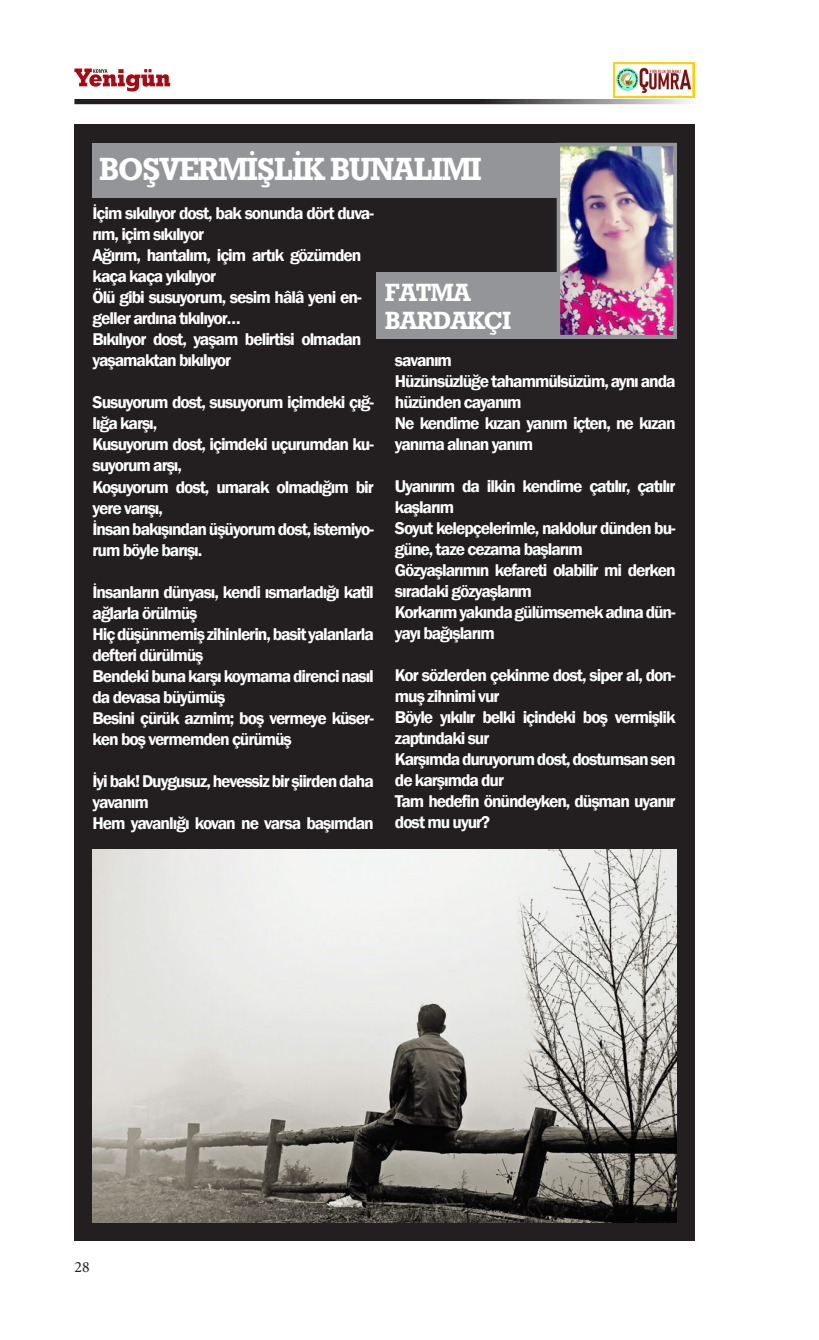
<style>
.page{position:relative;width:819px;height:1340px;background:#fff}
.page>*{position:absolute;margin:0;border:0;box-sizing:border-box;transform-origin:0 0}
.yatay_baslık{font:31.5px "Geometric Slab 712 BT Bold A";letter-spacing:-.03em;color:#fff}
.yatay_baslık-2{font:24.5px "Geometric Slab 712 BT Bold A";letter-spacing:-.01em;color:#fff}
.metin{font:600 17.5px/21px "Franklin Gothic";letter-spacing:-.06em;color:#fff}
.t1{font:15.75px "Minion Pro";color:#231f20}
</style>
<div class="page">
<svg style="left:74px;top:68px;width:96px;height:23px"></svg>
<svg style="left:74px;top:99px;width:615px;height:5px;background:#464344"></svg>
<img style="left:613px;top:62px;width:81px;height:35px">
<div style="left:74px;top:124px;width:620px;height:1116px;background:#231f20"></div>
<div style="left:93px;top:143px;width:583px;height:54px;background:#939598"></div>
<div style="left:376px;top:272px;width:300px;height:66px;background:#939598"></div>
<img style="left:561px;top:148px;width:110px;height:185px">
<div style="left:556px;top:143px;width:120px;height:195px;border:4px solid #939598"></div>
<img style="left:93px;top:850px;width:583px;height:372px">
<p class="yatay_baslık" style="left:99px;top:150px;width:383px">BOŞVERMİŞLİK BUNALIMI</p>
<p class="metin" style="left:93px;top:203px;width:283px">İçim sıkılıyor dost, bak sonunda dört duva&shy;rım, içim sıkılıyor</p>
<p class="metin" style="left:93px;top:245px;width:270px">Ağırım, hantalım, içim artık gözümden kaça kaça yıkılıyor</p>
<p class="metin" style="left:93px;top:287px;width:270px">Ölü gibi susuyorum, sesim hâlâ yeni en&shy;geller ardına tıkılıyor…</p>
<p class="metin" style="left:93px;top:329px;width:270px">Bıkılıyor dost, yaşam belirtisi olmadan yaşamaktan bıkılıyor</p>
<p class="metin" style="left:93px;top:392px;width:283px">Susuyorum dost, susuyorum içimdeki çığ&shy;lığa karşı,</p>
<p class="metin" style="left:93px;top:434px;width:283px">Kusuyorum dost, içimdeki uçurumdan ku&shy;suyorum arşı,</p>
<p class="metin" style="left:93px;top:476px;width:283px">Koşuyorum dost, umarak olmadığım bir yere varışı,</p>
<p class="metin" style="left:93px;top:518px;width:283px">İnsan bakışından üşüyorum dost, istemiyo&shy;rum böyle barışı.</p>
<p class="metin" style="left:93px;top:581px;width:283px">İnsanların dünyası, kendi ısmarladığı katil ağlarla örülmüş</p>
<p class="metin" style="left:93px;top:623px;width:283px">Hiç düşünmemiş zihinlerin, basit yalanlarla defteri dürülmüş</p>
<p class="metin" style="left:93px;top:665px;width:283px">Bendeki buna karşı koymama direnci nasıl da devasa büyümüş</p>
<p class="metin" style="left:93px;top:707px;width:283px">Besini çürük azmim; boş vermeye küser&shy;ken boş vermemden çürümüş</p>
<p class="metin" style="left:93px;top:770px;width:283px">İyi bak! Duygusuz, hevessiz bir şiirden daha yavanım</p>
<p class="metin" style="left:93px;top:812px;width:283px">Hem yavanlığı kovan ne varsa başımdan</p>
<p class="yatay_baslık-2" style="left:385px;top:277px;width:87px">FATMA</p>
<p class="yatay_baslık-2" style="left:385px;top:305px;width:127px">BARDAKÇI</p>
<p class="metin" style="left:395px;top:349px;width:59px">savanım</p>
<p class="metin" style="left:395px;top:370px;width:282px">Hüzünsüzlüğe tahammülsüzüm, aynı anda hüzünden cayanım</p>
<p class="metin" style="left:395px;top:412px;width:282px">Ne kendime kızan yanım içten, ne kızan yanıma alınan yanım</p>
<p class="metin" style="left:395px;top:475px;width:282px">Uyanırım da ilkin kendime çatılır, çatılır kaşlarım</p>
<p class="metin" style="left:395px;top:517px;width:282px">Soyut kelepçelerimle, naklolur dünden bu&shy;güne, taze cezama başlarım</p>
<p class="metin" style="left:395px;top:559px;width:282px">Gözyaşlarımın kefareti olabilir mi derken sıradaki gözyaşlarım</p>
<p class="metin" style="left:395px;top:601px;width:282px">Korkarım yakında gülümsemek adına dün&shy;yayı bağışlarım</p>
<p class="metin" style="left:395px;top:664px;width:282px">Kor sözlerden çekinme dost, siper al, don&shy;muş zihnimi vur</p>
<p class="metin" style="left:395px;top:706px;width:282px">Böyle yıkılır belki içindeki boş vermişlik zaptındaki sur</p>
<p class="metin" style="left:395px;top:748px;width:282px">Karşımda duruyorum dost, dostumsan sen de karşımda dur</p>
<p class="metin" style="left:395px;top:790px;width:282px">Tam hedefin önündeyken, düşman uyanır dost mu uyur?</p>
<p class="t1" style="left:74px;top:1256px;width:17px">28</p>
</div>
